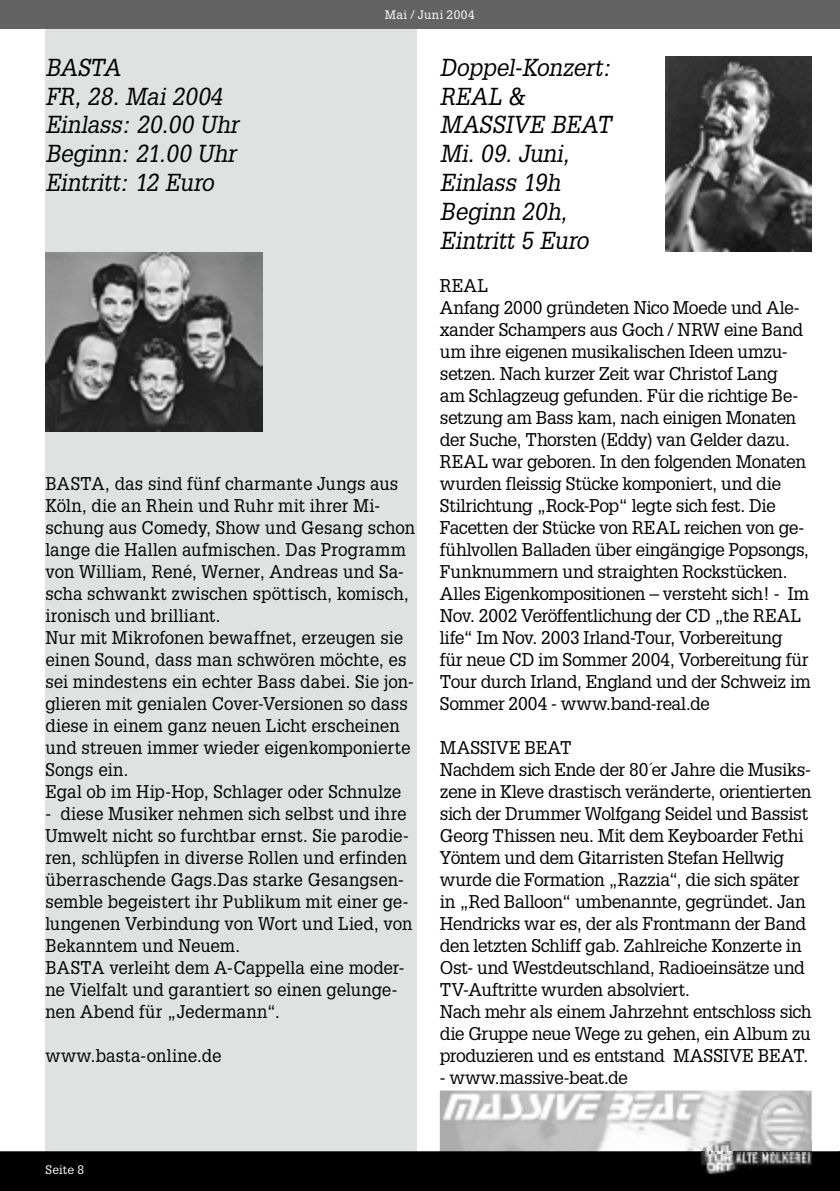
<style>
.page{position:relative;width:840px;height:1191px;background:#fff}
.page>*{position:absolute;margin:0;border:0;box-sizing:border-box;transform-origin:0 0}
.t1{font:italic 24px/28.8px "Glypha";letter-spacing:-.005em;color:#000;scale:.94 1}
.t2{font:18px/22px "Glypha";letter-spacing:-.01em;color:#000}
.t3{font:18px/22px "Glypha";letter-spacing:-.01em;color:#000;scale:.94 1}
.t4{font:18px "Glypha";letter-spacing:.015em;color:#000;scale:.94 1}
.t5{font:12px "Glypha";letter-spacing:.03em;color:#fff}
</style>
<div class="page">
<div style="left:45px;top:9px;width:372px;height:1182px;background:#e0e1e1"></div>
<img style="left:439px;top:1090px;width:372px;height:61px">
<img style="left:45px;top:253px;width:217px;height:178px">
<img style="left:665px;top:57px;width:146px;height:194px">
<div style="left:0;top:0;width:839px;height:28px;background:#636363"></div>
<img style="left:701px;top:1141px;width:110px;height:10px">
<svg style="left:0;top:1151px;width:840px;height:40px;background:#070707"></svg>
<svg style="left:839px;top:0;width:1px;height:28px"></svg>
<p class="t5" style="left:384px;top:7px;width:92px">Mai / Juni 2004</p>
<h1 class="t1" style="left:45px;top:52px;width:207px">BASTA<br>FR, 28. Mai 2004<br>Einlass: 20.00 Uhr<br>Beginn: 21.00 Uhr<br>Eintritt: 12 Euro</h1>
<p class="t3" style="left:45px;top:472px;width:394px">BASTA, das sind fünf charmante Jungs aus Köln, die an Rhein und Ruhr mit ihrer Mi&shy;schung aus Comedy, Show und Gesang schon lange die Hallen aufmischen. Das Programm von William, René, Werner, Andreas und Sa&shy;scha schwankt zwischen spöttisch, komisch, ironisch und brilliant.<br>Nur mit Mikrofonen bewaffnet, erzeugen sie einen Sound, dass man schwören möchte, es sei mindestens ein echter Bass dabei. Sie jon&shy;glieren mit genialen Cover-Versionen so dass diese in einem ganz neuen Licht erscheinen und streuen immer wieder eigenkomponierte Songs ein.<br>Egal ob im Hip-Hop, Schlager oder Schnulze</p>
<p class="t3" style="left:45px;top:802px;width:392px">- diese Musiker nehmen sich selbst und ihre Umwelt nicht so furchtbar ernst. Sie parodie&shy;ren, schlüpfen in diverse Rollen und erfinden überraschende Gags.Das starke Gesangsen&shy;semble begeistert ihr Publikum mit einer ge&shy;lungenen Verbindung von Wort und Lied, von Bekanntem und Neuem.<br>BASTA verleiht dem A-Cappella eine moder&shy;ne Vielfalt und garantiert so einen gelunge&shy;nen Abend für „Jedermann“.</p>
<p class="t4" style="left:45px;top:1045px;width:189px">www.basta-online.de</p>
<h1 class="t1" style="left:439px;top:52px;width:184px">Doppel-Konzert:<br>REAL &amp;<br>MASSIVE BEAT<br>Mi. 09. Juni,<br>Einlass 19h<br>Beginn 20h,<br>Eintritt 5 Euro</h1>
<p class="t2" style="left:439px;top:274px;width:372px">REAL<br>Anfang 2000 gründeten Nico Moede und Ale&shy;xander Schampers aus Goch / NRW eine Band um ihre eigenen musikalischen Ideen umzu&shy;setzen. Nach kurzer Zeit war Christof Lang<br>am Schlagzeug gefunden. Für die richtige Be&shy;setzung am Bass kam, nach einigen Monaten der Suche, Thorsten (Eddy) van Gelder dazu.<br>REAL war geboren. In den folgenden Monaten wurden fleissig Stücke komponiert, und die Stilrichtung „Rock-Pop“ legte sich fest. Die Facetten der Stücke von REAL reichen von ge&shy;fühlvollen Balladen über eingängige Popsongs, Funknummern und straighten Rockstücken.<br>Alles Eigenkompositionen – versteht sich! - Im Nov. 2002 Veröffentlichung der CD „the REAL life“ Im Nov. 2003 Irland-Tour, Vorbereitung<br>für neue CD im Sommer 2004, Vorbereitung für Tour durch Irland, England und der Schweiz im Sommer 2004 - www.band-real.de</p>
<p class="t2" style="left:439px;top:736px;width:373px">MASSIVE BEAT<br>Nachdem sich Ende der 80´er Jahre die Musiks&shy;zene in Kleve drastisch veränderte, orientierten sich der Drummer Wolfgang Seidel und Bassist Georg Thissen neu. Mit dem Keyboarder Fethi Yöntem und dem Gitarristen Stefan Hellwig wurde die Formation „Razzia“, die sich später in „Red Balloon“ umbenannte, gegründet. Jan Hendricks war es, der als Frontmann der Band den letzten Schliff gab. Zahlreiche Konzerte in Ost- und Westdeutschland, Radioeinsätze und TV-Auftritte wurden absolviert.<br>Nach mehr als einem Jahrzehnt entschloss sich die Gruppe neue Wege zu gehen, ein Album zu produzieren und es entstand MASSIVE BEAT.</p>
<p class="t2" style="left:439px;top:1066px;width:189px">- www.massive-beat.de</p>
<p class="t5" style="left:45px;top:1162px;width:40px">Seite 8</p>
</div>
